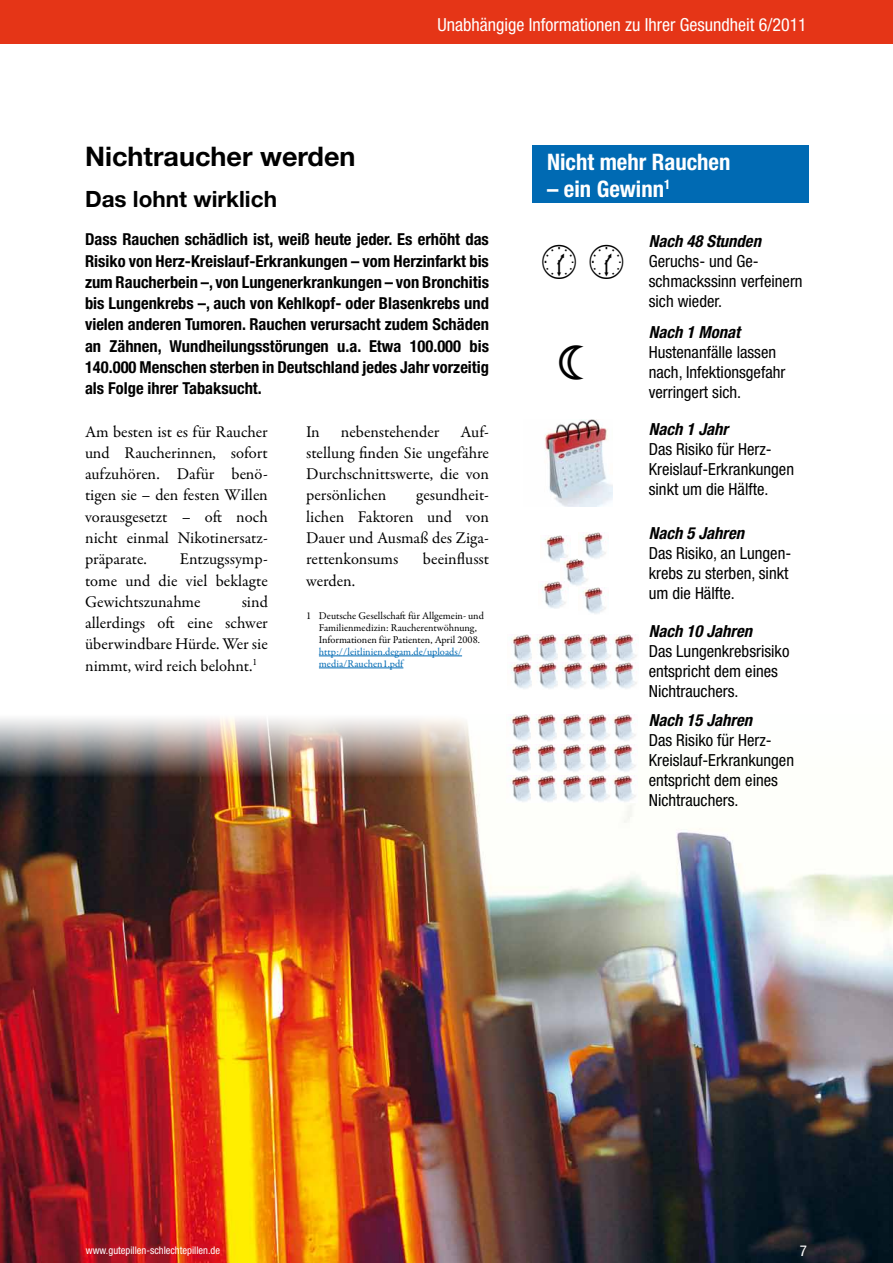
<style>
.page{position:relative;width:893px;height:1263px;background:#fff}
.page>*{position:absolute;margin:0;border:0;box-sizing:border-box;transform-origin:0 0}
.t1{font:700 27px "Helvetica Neue LT";color:#000}
.t2{font:700 condensed 22.65px "Helvetica Neue LT";color:#fff}
.t3{font:700 22.5px "Helvetica Neue LT";color:#000}
.t4{font:condensed 18px "Helvetica Neue LT";color:#fff}
.t5{font:condensed 16.65px/20px "Helvetica Neue LT";color:#000}
.t6{font:italic 700 condensed 16.65px "Helvetica Neue LT";color:#000}
.t7{font:16.5px/21.3px "Garamond Premr Pro";letter-spacing:-.005em;color:#000;text-align:justify}
.t8{font:700 condensed 16.5px/21.3px "Helvetica Neue LT";color:#000;text-align:justify}
.t9{font:condensed 15px "Helvetica Neue LT";color:#fff}
.t10{font:10.5px/12px "Garamond Premr Pro";color:#000}
.t11{font:condensed 10.5px "Helvetica Neue LT";color:#fff}
.t12{font:10.5px/12px "Garamond Premr Pro";color:#006ab3}
</style>
<div class="page">
<div style="left:0;top:0;width:893px;height:43px;background:#e53517"></div>
<img style="left:0;top:777px;width:893px;height:486px">
<img style="left:0;top:718px;width:474px;height:59px">
<hr style="left:319px;top:656px;width:143px;height:1px;background:#006ab3">
<hr style="left:319px;top:668px;width:84px;height:1px;background:#006ab3">
<div style="left:524px;top:146px;width:369px;height:700px;background:#fff"></div>
<div style="left:532px;top:146px;width:277px;height:57px;background:#006ab3"></div>
<img style="left:545px;top:419px;width:68px;height:88px">
<img style="left:544px;top:535px;width:24px;height:27px">
<img style="left:582px;top:587px;width:24px;height:27px">
<img style="left:560px;top:559px;width:28px;height:27px">
<img style="left:579px;top:532px;width:27px;height:28px">
<img style="left:542px;top:582px;width:26px;height:27px">
<img style="left:511px;top:634px;width:21px;height:55px">
<img style="left:536px;top:634px;width:22px;height:55px">
<img style="left:614px;top:634px;width:23px;height:55px">
<img style="left:588px;top:634px;width:23px;height:55px">
<img style="left:562px;top:634px;width:24px;height:55px">
<img style="left:510px;top:714px;width:21px;height:27px">
<img style="left:535px;top:714px;width:22px;height:27px">
<img style="left:613px;top:714px;width:23px;height:27px">
<img style="left:587px;top:714px;width:23px;height:27px">
<img style="left:561px;top:714px;width:24px;height:27px">
<img style="left:510px;top:745px;width:21px;height:27px">
<img style="left:536px;top:745px;width:21px;height:27px">
<img style="left:613px;top:745px;width:23px;height:27px">
<img style="left:587px;top:745px;width:23px;height:27px">
<img style="left:561px;top:745px;width:24px;height:27px">
<img style="left:506px;top:775px;width:25px;height:28px">
<img style="left:535px;top:775px;width:22px;height:27px">
<img style="left:613px;top:775px;width:23px;height:27px">
<img style="left:587px;top:775px;width:23px;height:27px">
<img style="left:561px;top:775px;width:24px;height:27px">
<p class="t4" style="left:437px;top:14px;width:371px">Unabhängige Informationen zu Ihrer Gesundheit 6/2011</p>
<h1 class="t1" style="left:85px;top:139px;width:272px">Nichtraucher werden</h1>
<h3 class="t3" style="left:85px;top:185px;width:193px">Das lohnt wirklich</h3>
<p class="t8" style="left:85px;top:229px;width:405px">Dass Rauchen schädlich ist, weiß heute jeder. Es erhöht das Risiko von Herz-Kreislauf-Erkrankungen – vom Herzinfarkt bis zum Raucherbein –, von Lungenerkrankungen – von Bronchitis bis Lungenkrebs –, auch von Kehlkopf- oder Blasenkrebs und vielen anderen Tumoren. Rauchen verursacht zudem Schäden an Zähnen, Wundheilungsstörungen u.a. Etwa 100.000 bis 140.000 Menschen sterben in Deutschland jedes Jahr vorzeitig als Folge ihrer Tabaksucht.</p>
<p class="t7" style="left:85px;top:421px;width:184px">Am besten ist es für Raucher und Raucherinnen, sofort aufzuhören. Dafür benö&shy;tigen sie – den festen Willen vorausgesetzt – oft noch nicht einmal Nikotinersatz&shy;präparate.</p>
<p class="t7" style="left:306px;top:421px;width:184px;text-indent:154px">Auf&shy;stellung finden Sie ungefähre Durchschnittswerte, die von persönlichen</p>
<p class="t7" style="left:306px;top:421px;width:15px">In</p>
<p class="t7" style="left:341px;top:421px;width:100px">nebenstehender</p>
<p class="t7" style="left:306px;top:485px;width:184px;text-indent:110px">gesundheit&shy;lichen Faktoren und von Dauer und Ausmaß des Ziga&shy;rettenkonsums</p>
<p class="t7" style="left:423px;top:549px;width:68px">beeinflusst</p>
<p class="t7" style="left:85px;top:549px;width:184px;text-indent:95px">Entzugssymp&shy;tome und die viel beklagte Gewichtszunahme</p>
<p class="t7" style="left:306px;top:570px;width:51px">werden.</p>
<p class="t10" style="left:319px;top:610px;width:166px;text-indent:-13px">1 Deutsche Gesellschaft für Allgemein- und<br>Familienmedizin: Raucherentwöhnung,<br>Informationen für Patienten, April 2008.</p>
<p class="t12" style="left:319px;top:646px;width:145px">http://leitlinien.degam.de/uploads/ media/Rauchen1.pdf</p>
<p class="t7" style="left:85px;top:591px;width:184px;text-indent:157px">sind allerdings oft eine schwer überwindbare Hürde. Wer sie nimmt, wird reich belohnt.<sup>1</sup></p>
<h2 class="t2" style="left:547px;top:148px;width:185px">Nicht mehr Rauchen</h2>
<h2 class="t2" style="left:547px;top:175px;width:125px">– ein Gewinn<sup>1</sup></h2>
<p class="t6" style="left:649px;top:231px;width:114px">Nach 48 Stunden</p>
<p class="t5" style="left:649px;top:251px;width:155px">Geruchs- und Ge&shy;schmackssinn verfeinern sich wieder.</p>
<p class="t6" style="left:649px;top:322px;width:93px">Nach 1 Monat</p>
<p class="t5" style="left:649px;top:342px;width:138px">Hustenanfälle lassen nach, Infektionsgefahr verringert sich.</p>
<p class="t6" style="left:649px;top:419px;width:81px">Nach 1 Jahr</p>
<p class="t5" style="left:649px;top:439px;width:147px">Das Risiko für Herz-<br>Kreislauf-Erkrankungen sinkt um die Hälfte.</p>
<p class="t6" style="left:649px;top:523px;width:97px">Nach 5 Jahren</p>
<p class="t5" style="left:649px;top:543px;width:144px">Das Risiko, an Lungen&shy;krebs zu sterben, sinkt um die Hälfte.</p>
<p class="t6" style="left:649px;top:621px;width:105px">Nach 10 Jahren</p>
<p class="t5" style="left:649px;top:641px;width:142px">Das Lungenkrebsrisiko entspricht dem eines<br>Nichtrauchers.</p>
<p class="t6" style="left:649px;top:710px;width:105px">Nach 15 Jahren</p>
<p class="t5" style="left:649px;top:730px;width:147px">Das Risiko für Herz-<br>Kreislauf-Erkrankungen entspricht dem eines<br>Nichtrauchers.</p>
<p class="t11" style="left:86px;top:1244px;width:136px">www.gutepillen-schlechtepillen.de</p>
<p class="t9" style="left:800px;top:1242px;width:9px">7</p>
<p class="t11" style="left:86px;top:1245px;width:136px">www.gutepillen-schlechtepillen.de</p>
</div>
